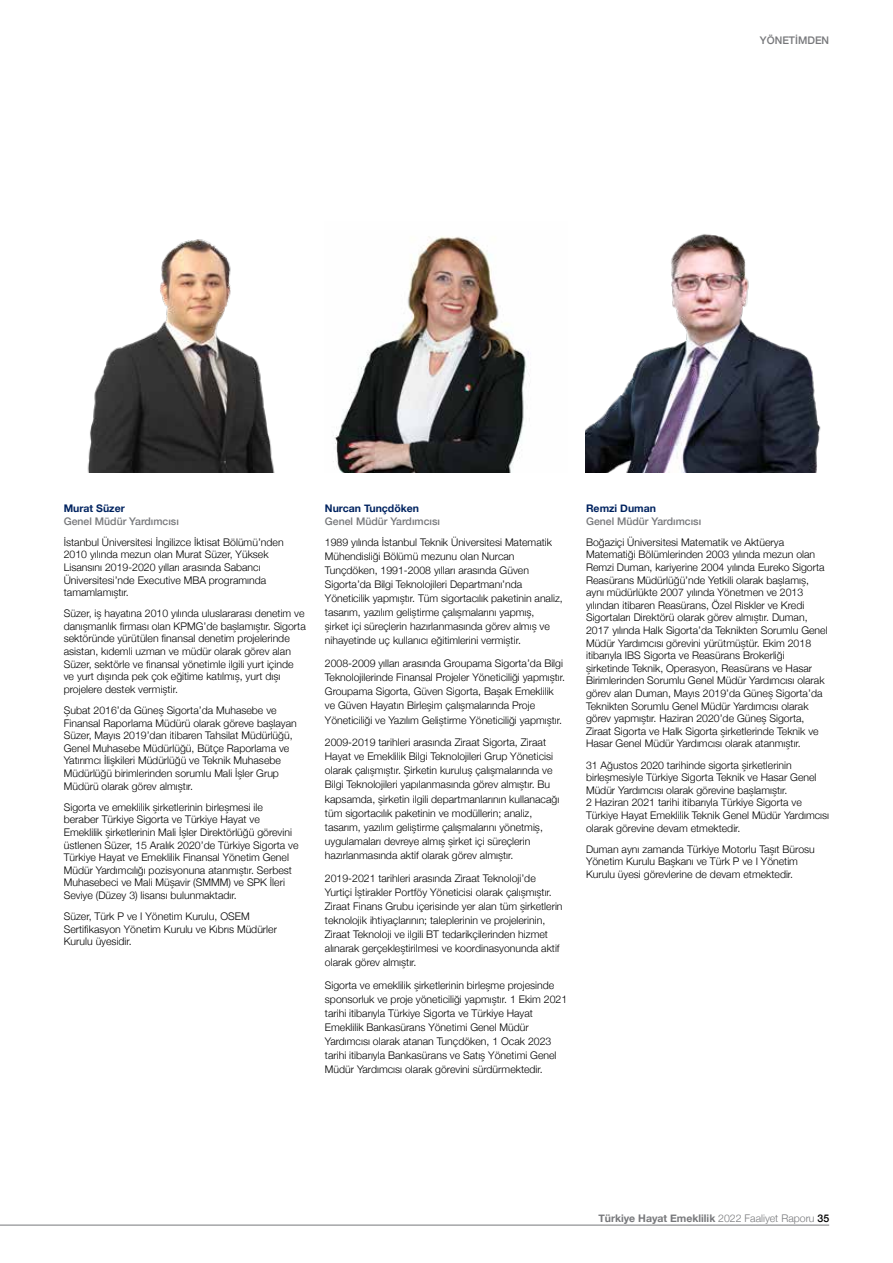
<style>
.page{position:relative;width:893px;height:1263px;background:#fff}
.page>*{position:absolute;margin:0;border:0;box-sizing:border-box;transform-origin:0 0}
.t1{font:300 10.5px/12.6px "Helvetica Neue";color:#000}
.t2{font:500 10.5px "Helvetica Neue";color:#77787b}
.t3{font:700 10.5px "Helvetica Neue";color:#77787b}
.t4{font:700 10.5px "Helvetica Neue";color:#002360}
.s1{font-weight:300}
.s2{font-weight:500;color:#000}
</style>
<div class="page">
<img style="left:87px;top:239px;width:188px;height:233px">
<img style="left:333px;top:236px;width:197px;height:236px">
<img style="left:585px;top:234px;width:236px;height:238px">
<hr style="left:0;top:1225px;width:829px;height:1px;background:#77787b">
<p class="t2" style="left:760px;top:32px;width:71px">YÖNETİMDEN</p>
<p class="t4" style="left:64px;top:500px;width:63px">Murat Süzer</p>
<p class="t2" style="left:64px;top:512px;width:117px">Genel Müdür Yardımcısı</p>
<p class="t1" style="left:64px;top:535px;width:221px">İstanbul Üniversitesi İngilizce İktisat Bölümü’nden 2010 yılında mezun olan Murat Süzer, Yüksek Lisansını 2019-2020 yılları arasında Sabancı Üniversitesi’nde Executive MBA programında tamamlamıştır.</p>
<p class="t1" style="left:64px;top:606px;width:243px">Süzer, iş hayatına 2010 yılında uluslararası denetim ve danışmanlık firması olan KPMG’de başlamıştır. Sigorta sektöründe yürütülen finansal denetim projelerinde asistan, kıdemli uzman ve müdür olarak görev alan Süzer, sektörle ve finansal yönetimle ilgili yurt içinde ve yurt dışında pek çok eğitime katılmış, yurt dışı projelere destek vermiştir.</p>
<p class="t1" style="left:64px;top:703px;width:235px">Şubat 2016’da Güneş Sigorta’da Muhasebe ve Finansal Raporlama Müdürü olarak göreve başlayan Süzer, Mayıs 2019’dan itibaren Tahsilat Müdürlüğü, Genel Muhasebe Müdürlüğü, Bütçe Raporlama ve Yatırımcı İlişkileri Müdürlüğü ve Teknik Muhasebe Müdürlüğü birimlerinden sorumlu Mali İşler Grup Müdürü olarak görev almıştır.</p>
<p class="t1" style="left:64px;top:800px;width:236px">Sigorta ve emeklilik şirketlerinin birleşmesi ile beraber Türkiye Sigorta ve Türkiye Hayat ve Emeklilik şirketlerinin Mali İşler Direktörlüğü görevini üstlenen Süzer, 15 Aralık 2020’de Türkiye Sigorta ve Türkiye Hayat ve Emeklilik Finansal Yönetim Genel Müdür Yardımcılığı pozisyonuna atanmıştır. Serbest Muhasebeci ve Mali Müşavir (SMMM) ve SPK İleri Seviye (Düzey 3) lisansı bulunmaktadır.</p>
<p class="t1" style="left:64px;top:909px;width:215px">Süzer, Türk P ve I Yönetim Kurulu, OSEM<br>Sertifikasyon Yönetim Kurulu ve Kıbrıs Müdürler<br>Kurulu üyesidir.</p>
<p class="t4" style="left:325px;top:500px;width:96px">Nurcan Tunçdöken</p>
<p class="t2" style="left:325px;top:512px;width:117px">Genel Müdür Yardımcısı</p>
<p class="t1" style="left:325px;top:534px;width:239px;line-height:14.1px">1989 yılında İstanbul Teknik Üniversitesi Matematik Mühendisliği Bölümü mezunu olan Nurcan Tunçdöken, 1991-2008 yılları arasında Güven Sigorta’da Bilgi Teknolojileri Departmanı’nda Yöneticilik yapmıştır. Tüm sigortacılık paketinin analiz, tasarım, yazılım geliştirme çalışmalarını yapmış,<br>şirket içi süreçlerin hazırlanmasında görev almış ve nihayetinde uç kullanıcı eğitimlerini vermiştir.</p>
<p class="t1" style="left:325px;top:655px;width:242px;line-height:14.1px">2008-2009 yılları arasında Groupama Sigorta’da Bilgi Teknolojilerinde Finansal Projeler Yöneticiliği yapmıştır.<br>Groupama Sigorta, Güven Sigorta, Başak Emeklilik ve Güven Hayatın Birleşim çalışmalarında Proje Yöneticiliği ve Yazılım Geliştirme Yöneticiliği yapmıştır.</p>
<p class="t1" style="left:325px;top:734px;width:236px;line-height:14.1px">2009-2019 tarihleri arasında Ziraat Sigorta, Ziraat Hayat ve Emeklilik Bilgi Teknolojileri Grup Yöneticisi olarak çalışmıştır. Şirketin kuruluş çalışmalarında ve Bilgi Teknolojileri yapılanmasında görev almıştır. Bu kapsamda, şirketin ilgili departmanlarının kullanacağı tüm sigortacılık paketinin ve modüllerin; analiz, tasarım, yazılım geliştirme çalışmalarını yönetmiş, uygulamaları devreye almış şirket içi süreçlerin hazırlanmasında aktif olarak görev almıştır.</p>
<p class="t1" style="left:325px;top:870px;width:239px;line-height:14.1px">2019-2021 tarihleri arasında Ziraat Teknoloji’de Yurtiçi İştirakler Portföy Yöneticisi olarak çalışmıştır.<br>Ziraat Finans Grubu içerisinde yer alan tüm şirketlerin teknolojik ihtiyaçlarının; taleplerinin ve projelerinin, Ziraat Teknoloji ve ilgili BT tedarikçilerinden hizmet alınarak gerçekleştirilmesi ve koordinasyonunda aktif olarak görev almıştır.</p>
<p class="t1" style="left:325px;top:977px;width:244px;line-height:14.1px">Sigorta ve emeklilik şirketlerinin birleşme projesinde sponsorluk ve proje yöneticiliği yapmıştır. 1 Ekim 2021 tarihi itibarıyla Türkiye Sigorta ve Türkiye Hayat Emeklilik Bankasürans Yönetimi Genel Müdür Yardımcısı olarak atanan Tunçdöken, 1 Ocak 2023 tarihi itibarıyla Bankasürans ve Satış Yönetimi Genel Müdür Yardımcısı olarak görevini sürdürmektedir.</p>
<p class="t4" style="left:586px;top:500px;width:71px">Remzi Duman</p>
<p class="t2" style="left:586px;top:512px;width:117px">Genel Müdür Yardımcısı</p>
<p class="t1" style="left:586px;top:535px;width:243px">Boğaziçi Üniversitesi Matematik ve Aktüerya Matematiği Bölümlerinden 2003 yılında mezun olan Remzi Duman, kariyerine 2004 yılında Eureko Sigorta Reasürans Müdürlüğü’nde Yetkili olarak başlamış, aynı müdürlükte 2007 yılında Yönetmen ve 2013 yılından itibaren Reasürans, Özel Riskler ve Kredi Sigortaları Direktörü olarak görev almıştır. Duman, 2017 yılında Halk Sigorta’da Teknikten Sorumlu Genel Müdür Yardımcısı görevini yürütmüştür. Ekim 2018 itibarıyla IBS Sigorta ve Reasürans Brokerliği şirketinde Teknik, Operasyon, Reasürans ve Hasar Birimlerinden Sorumlu Genel Müdür Yardımcısı olarak görev alan Duman, Mayıs 2019’da Güneş Sigorta’da Teknikten Sorumlu Genel Müdür Yardımcısı olarak görev yapmıştır. Haziran 2020’de Güneş Sigorta, Ziraat Sigorta ve Halk Sigorta şirketlerinde Teknik ve Hasar Genel Müdür Yardımcısı olarak atanmıştır.</p>
<p class="t1" style="left:586px;top:758px;width:245px">31 Ağustos 2020 tarihinde sigorta şirketlerinin birleşmesiyle Türkiye Sigorta Teknik ve Hasar Genel Müdür Yardımcısı olarak görevine başlamıştır.<br>2 Haziran 2021 tarihi itibarıyla Türkiye Sigorta ve Türkiye Hayat Emeklilik Teknik Genel Müdür Yardımcısı olarak görevine devam etmektedir.</p>
<p class="t1" style="left:586px;top:842px;width:230px">Duman aynı zamanda Türkiye Motorlu Taşıt Bürosu<br>Yönetim Kurulu Başkanı ve Türk P ve I Yönetim<br>Kurulu üyesi görevlerine de devam etmektedir.</p>
<p class="t3" style="left:598px;top:1210px;width:232px">Türkiye Hayat Emeklilik <span class="s1">2022 Faaliyet Raporu</span> <span class="s2">35</span></p>
</div>
